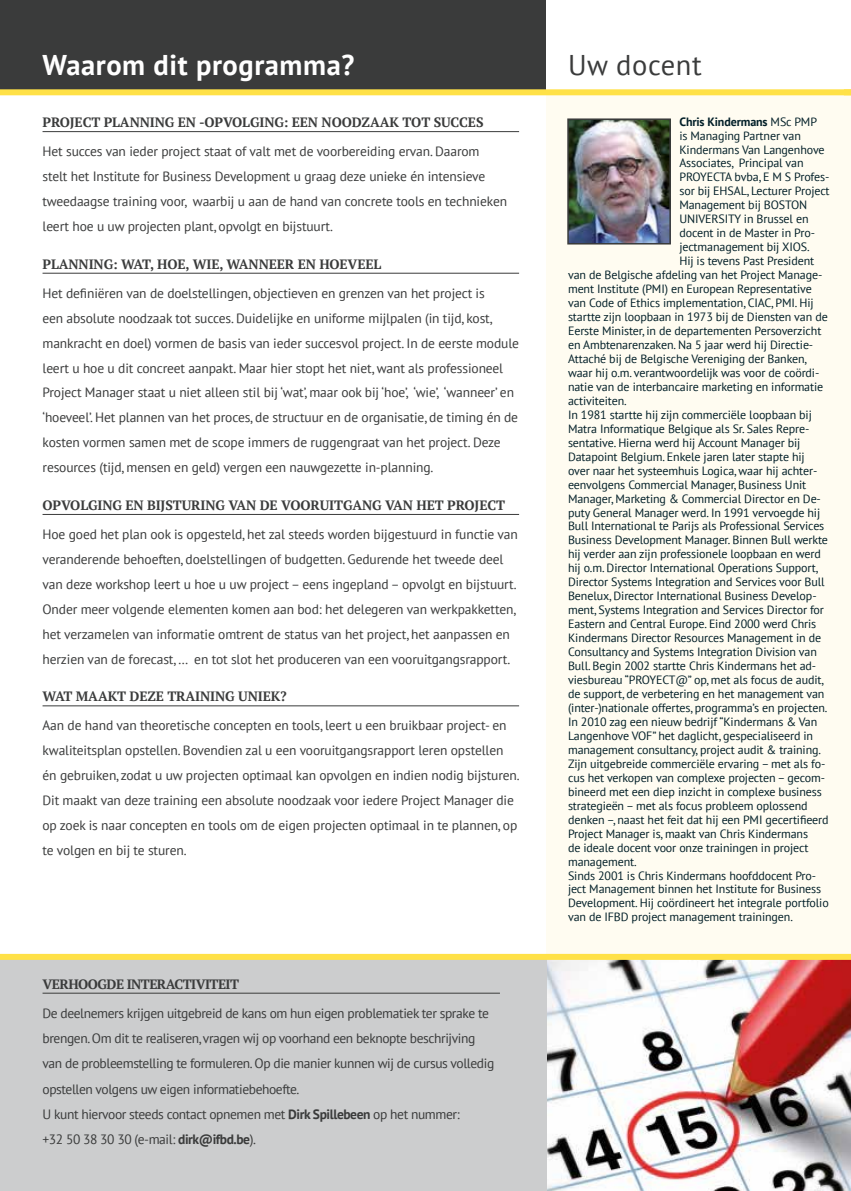
<style>
.page{position:relative;width:851px;height:1191px;background:#fff}
.page>*{position:absolute;margin:0;border:0;box-sizing:border-box;transform-origin:0 0}
.t1{font:700 28.5px "PT Sans";letter-spacing:.02em;color:#fff}
.t2{font:28.5px "PT Sans";letter-spacing:.02em;color:#3a3b3b}
.t3{font:13.5px/24.9px "PT Sans";letter-spacing:-.01em;color:#3a3b3b}
.t4{font:13.5px/25.2px "PT Sans";letter-spacing:-.03em;color:#3a3b3b}
.t5{font:700 13.5px "PT Serif";letter-spacing:-.01em;color:#3a3b3b}
.t6{font:700 13.5px "PT Serif";letter-spacing:-.04em;color:#3a3b3b}
.t7{font:12px "PT Sans";letter-spacing:-.01em;color:#021f28}
.t8{font:700 12px "PT Sans";letter-spacing:-.01em;color:#021f28}
.s1{font-weight:700}
.s2{font-weight:400}
</style>
<div class="page">
<div style="left:0;top:0;width:553px;height:92px;background:#3a3b3b"></div>
<hr style="left:43px;top:131px;width:476px;height:1px;background:#3a3b3b">
<hr style="left:43px;top:273px;width:476px;height:1px;background:#3a3b3b">
<hr style="left:43px;top:514px;width:476px;height:1px;background:#3a3b3b">
<hr style="left:43px;top:705px;width:476px;height:1px;background:#3a3b3b">
<div style="left:546px;top:95px;width:304px;height:862px;background:#fffcf1"></div>
<img style="left:570px;top:121px;width:97px;height:120px">
<div style="left:567px;top:118px;width:103px;height:126px;border:2px solid #3a3b3b"></div>
<img style="left:546px;top:960px;width:304px;height:231px">
<div style="left:0;top:957px;width:546px;height:234px;background:#cccdce"></div>
<hr style="left:43px;top:992px;width:457px;height:1px;background:#3a3b3b">
<div style="left:546px;top:0;width:303px;height:92px;background:#fff"></div>
<div style="left:0;top:954px;width:850px;height:6px;background:#ffe147"></div>
<div style="left:0;top:89px;width:850px;height:6px;background:#ffe147"></div>
<h1 class="t1" style="left:43px;top:46px;width:313px">Waarom dit programma?</h1>
<p class="t5" style="left:43px;top:113px;width:442px">PROJECT PLANNING EN -OPVOLGING: EEN NOODZAAK TOT SUCCES</p>
<p class="t3" style="left:43px;top:139px;width:466px">Het succes van ieder project staat of valt met de voorbereiding ervan. Daarom stelt het Institute for Business Development u graag deze unieke én intensieve tweedaagse training voor, waarbij u aan de hand van concrete tools en technieken leert hoe u uw projecten plant, opvolgt en bijstuurt.</p>
<p class="t5" style="left:43px;top:255px;width:340px">PLANNING: WAT, HOE, WIE, WANNEER EN HOEVEEL</p>
<p class="t3" style="left:43px;top:280px;width:478px">Het definiëren van de doelstellingen, objectieven en grenzen van het project is<br>een absolute noodzaak tot succes. Duidelijke en uniforme mijlpalen (in tijd, kost, mankracht en doel) vormen de basis van ieder succesvol project. In de eerste module leert u hoe u dit concreet aanpakt. Maar hier stopt het niet, want als professioneel Project Manager staat u niet alleen stil bij ‘wat’, maar ook bij ‘hoe’, ‘wie’, ‘wanneer’ en ‘hoeveel’. Het plannen van het proces, de structuur en de organisatie, de timing én de kosten vormen samen met de scope immers de ruggengraat van het project. Deze resources (tijd, mensen en geld) vergen een nauwgezette in-planning.</p>
<p class="t5" style="left:43px;top:496px;width:464px">OPVOLGING EN BIJSTURING VAN DE VOORUITGANG VAN HET PROJECT</p>
<p class="t3" style="left:43px;top:521px;width:477px">Hoe goed het plan ook is opgesteld, het zal steeds worden bijgestuurd in functie van veranderende behoeften, doelstellingen of budgetten. Gedurende het tweede deel van deze workshop leert u hoe u uw project – eens ingepland – opvolgt en bijstuurt.<br>Onder meer volgende elementen komen aan bod: het delegeren van werkpakketten, het verzamelen van informatie omtrent de status van het project, het aanpassen en herzien van de forecast, … en tot slot het produceren van een vooruitgangsrapport.</p>
<p class="t5" style="left:43px;top:687px;width:246px">WAT MAAKT DEZE TRAINING UNIEK?</p>
<p class="t3" style="left:43px;top:713px;width:478px">Aan de hand van theoretische concepten en tools, leert u een bruikbaar project- en kwaliteitsplan opstellen. Bovendien zal u een vooruitgangsrapport leren opstellen én gebruiken, zodat u uw projecten optimaal kan opvolgen en indien nodig bijsturen.<br>Dit maakt van deze training een absolute noodzaak voor iedere Project Manager die op zoek is naar concepten en tools om de eigen projecten optimaal in te plannen, op te volgen en bij te sturen.</p>
<p class="t6" style="left:43px;top:975px;width:198px">VERHOOGDE INTERACTIVITEIT</p>
<p class="t4" style="left:43px;top:1000px;width:453px">De deelnemers krijgen uitgebreid de kans om hun eigen problematiek ter sprake te brengen. Om dit te realiseren, vragen wij op voorhand een beknopte beschrijving van de probleemstelling te formuleren. Op die manier kunnen wij de cursus volledig opstellen volgens uw eigen informatiebehoefte.<br>U kunt hiervoor steeds contact opnemen met <span class="s1">Dirk Spillebeen</span> op het nummer:<br>+32 50 38 30 30 (e-mail: <span class="s1">dirk@ifbd.be</span>).</p>
<h1 class="t2" style="left:568px;top:47px;width:135px">Uw docent</h1>
<p class="t8" style="left:679px;top:113px;width:139px">Chris Kindermans <span class="s2">MSc PMP</span></p>
<p class="t7" style="left:679px;top:128px;width:123px">is Managing Partner van</p>
<p class="t7" style="left:679px;top:142px;width:147px">Kindermans Van Langenhove</p>
<p class="t7" style="left:679px;top:155px;width:126px">Associates, Principal van</p>
<p class="t7" style="left:679px;top:169px;width:151px">PROYECTA bvba, E M S Profes-</p>
<p class="t7" style="left:679px;top:183px;width:152px">sor bij EHSAL, Lecturer Project</p>
<p class="t7" style="left:679px;top:197px;width:129px">Management bij BOSTON</p>
<p class="t7" style="left:679px;top:211px;width:131px">UNIVERSITY in Brussel en</p>
<p class="t7" style="left:679px;top:225px;width:137px">docent in de Master in Pro-</p>
<p class="t7" style="left:679px;top:239px;width:132px">jectmanagement bij XIOS.</p>
<p class="t7" style="left:679px;top:253px;width:136px">Hij is tevens Past President</p>
<p class="t7" style="left:568px;top:267px;width:256px">van de Belgische afdeling van het Project Manage-</p>
<p class="t7" style="left:568px;top:281px;width:245px">ment Institute (PMI) en European Representative</p>
<p class="t7" style="left:568px;top:295px;width:247px">van Code of Ethics implementation, CIAC, PMI. Hij</p>
<p class="t7" style="left:568px;top:309px;width:261px">startte zijn loopbaan in 1973 bij de Diensten van de</p>
<p class="t7" style="left:568px;top:323px;width:255px">Eerste Minister, in de departementen Persoverzicht</p>
<p class="t7" style="left:568px;top:337px;width:247px">en Ambtenarenzaken. Na 5 jaar werd hij Directie-</p>
<p class="t7" style="left:568px;top:351px;width:240px">Attaché bij de Belgische Vereniging der Banken,</p>
<p class="t7" style="left:568px;top:365px;width:253px">waar hij o.m. verantwoordelijk was voor de coördi-</p>
<p class="t7" style="left:568px;top:379px;width:257px">natie van de interbancaire marketing en informatie</p>
<p class="t7" style="left:568px;top:393px;width:60px">activiteiten.</p>
<p class="t7" style="left:568px;top:407px;width:245px">In 1981 startte hij zijn commerciële loopbaan bij</p>
<p class="t7" style="left:568px;top:421px;width:243px">Matra Informatique Belgique als Sr. Sales Repre-</p>
<p class="t7" style="left:568px;top:435px;width:234px">sentative. Hierna werd hij Account Manager bij</p>
<p class="t7" style="left:568px;top:449px;width:238px">Datapoint Belgium. Enkele jaren later stapte hij</p>
<p class="t7" style="left:568px;top:463px;width:251px">over naar het systeemhuis Logica, waar hij achter-</p>
<p class="t7" style="left:568px;top:476px;width:240px">eenvolgens Commercial Manager, Business Unit</p>
<p class="t7" style="left:568px;top:490px;width:254px">Manager, Marketing &amp; Commercial Director en De-</p>
<p class="t7" style="left:568px;top:504px;width:254px">puty General Manager werd. In 1991 vervoegde hij</p>
<p class="t7" style="left:568px;top:518px;width:258px">Bull International te Parijs als Professional Services</p>
<p class="t7" style="left:568px;top:532px;width:261px">Business Development Manager. Binnen Bull werkte</p>
<p class="t7" style="left:568px;top:546px;width:254px">hij verder aan zijn professionele loopbaan en werd</p>
<p class="t7" style="left:568px;top:560px;width:252px">hij o.m. Director International Operations Support,</p>
<p class="t7" style="left:568px;top:574px;width:258px">Director Systems Integration and Services voor Bull</p>
<p class="t7" style="left:568px;top:588px;width:250px">Benelux, Director International Business Develop-</p>
<p class="t7" style="left:568px;top:602px;width:257px">ment, Systems Integration and Services Director for</p>
<p class="t7" style="left:568px;top:616px;width:250px">Eastern and Central Europe. Eind 2000 werd Chris</p>
<p class="t7" style="left:568px;top:630px;width:254px">Kindermans Director Resources Management in de</p>
<p class="t7" style="left:568px;top:644px;width:250px">Consultancy and Systems Integration Division van</p>
<p class="t7" style="left:568px;top:658px;width:250px">Bull. Begin 2002 startte Chris Kindermans het ad-</p>
<p class="t7" style="left:568px;top:672px;width:257px">viesbureau “PROYECT@” op, met als focus de audit,</p>
<p class="t7" style="left:568px;top:686px;width:258px">de support, de verbetering en het management van</p>
<p class="t7" style="left:568px;top:700px;width:261px">(inter-)nationale offertes, programma’s en projecten.</p>
<p class="t7" style="left:568px;top:714px;width:251px">In 2010 zag een nieuw bedrijf “Kindermans &amp; Van</p>
<p class="t7" style="left:568px;top:728px;width:246px">Langenhove VOF” het daglicht, gespecialiseerd in</p>
<p class="t7" style="left:568px;top:742px;width:254px">management consultancy, project audit &amp; training.</p>
<p class="t7" style="left:568px;top:756px;width:259px">Zijn uitgebreide commerciële ervaring – met als fo-</p>
<p class="t7" style="left:568px;top:770px;width:258px">cus het verkopen van complexe projecten – gecom-</p>
<p class="t7" style="left:568px;top:784px;width:255px">bineerd met een diep inzicht in complexe business</p>
<p class="t7" style="left:568px;top:797px;width:241px">strategieën – met als focus probleem oplossend</p>
<p class="t7" style="left:568px;top:811px;width:262px">denken –, naast het feit dat hij een PMI gecertifieerd</p>
<p class="t7" style="left:568px;top:825px;width:241px">Project Manager is, maakt van Chris Kindermans</p>
<p class="t7" style="left:568px;top:839px;width:242px">de ideale docent voor onze trainingen in project</p>
<p class="t7" style="left:568px;top:853px;width:70px">management.</p>
<p class="t7" style="left:568px;top:867px;width:250px">Sinds 2001 is Chris Kindermans hoofddocent Pro-</p>
<p class="t7" style="left:568px;top:881px;width:254px">ject Management binnen het Institute for Business</p>
<p class="t7" style="left:568px;top:895px;width:262px">Development. Hij coördineert het integrale portfolio</p>
<p class="t7" style="left:568px;top:909px;width:226px">van de IFBD project management trainingen.</p>
</div>
